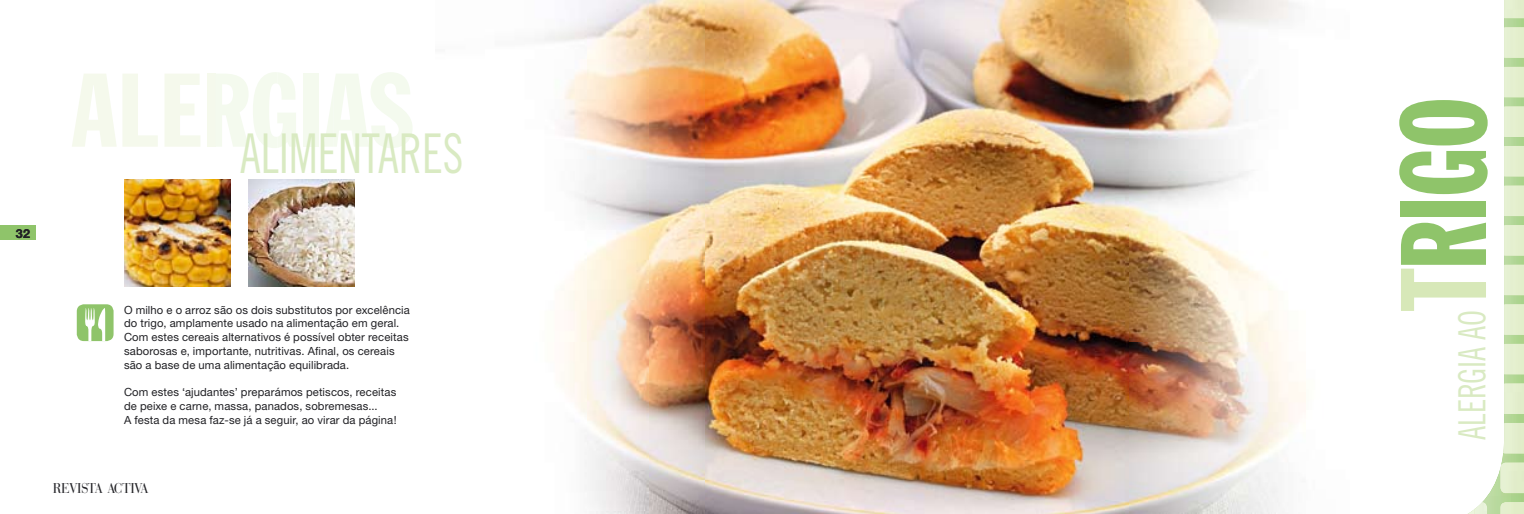
<style>
.page{position:relative;width:1524px;height:514px;background:#fff}
.page>*{position:absolute;margin:0;border:0;box-sizing:border-box;transform-origin:0 0}
.t1{font:119.38px "Franklin Gothic Extra Cond";color:#8fc46a}
.t2{font:54.75px "Trade Gothic Cond Eighteen";color:#d9eac2;scale:.85 1}
.t3{font:37.5px "Trade Gothic Cond Eighteen";letter-spacing:-.01em;color:#d9eac2;scale:.85 1}
.t4{font:15px "Bauer Bodoni BT";letter-spacing:.005em;color:#212125;scale:.9 1}
.t5{font:700 12.5px "Helvetica Neue";color:#212125}
.t6{font:11.25px/13.8px "Helvetica Neue";letter-spacing:.01em;color:#212125}
.s1{color:#d7e8b8}
</style>
<div class="page">
<div style="left:0;top:225px;width:35px;height:15px;background:#8fc46a"></div>
<img style="left:215px;top:0;width:1091px;height:514px">
<img style="left:1482px;top:18px;width:42px;height:496px">
<img style="left:1504px;top:225px;width:20px;height:31px">
<img style="left:1504px;top:265px;width:20px;height:30px">
<img style="left:1504px;top:27px;width:20px;height:31px">
<img style="left:1504px;top:67px;width:20px;height:30px">
<img style="left:1500px;top:462px;width:24px;height:31px">
<img style="left:1503px;top:423px;width:21px;height:30px">
<img style="left:1504px;top:106px;width:20px;height:31px">
<img style="left:1504px;top:304px;width:20px;height:31px">
<img style="left:1504px;top:344px;width:20px;height:30px">
<img style="left:1504px;top:383px;width:20px;height:31px">
<img style="left:1500px;top:502px;width:24px;height:12px">
<img style="left:1504px;top:185px;width:20px;height:31px">
<img style="left:1504px;top:146px;width:20px;height:31px">
<svg style="left:1468px;top:502px;width:19px;height:12px"></svg>
<img style="left:248px;top:180px;width:106px;height:106px">
<img style="left:124px;top:180px;width:106px;height:106px">
<div style="left:77px;top:304px;width:37px;height:37px;background:#8fc46a;border-radius:7px"></div>
<svg style="left:85px;top:308px;width:20px;height:33px"></svg>
<img style="left:370px;top:72px;width:43px;height:76px">
<img style="left:253px;top:72px;width:81px;height:76px">
<img style="left:334px;top:74px;width:35px;height:73px">
<img style="left:303px;top:74px;width:16px;height:73px">
<div style="left:207px;top:74px;width:8px;height:73px;background:#f5f9ec"></div>
<img style="left:215px;top:74px;width:34px;height:73px">
<svg style="left:72px;top:74px;width:128px;height:73px"></svg>
<p class="t5" style="left:16px;top:226px;width:16px">32</p>
<h2 class="t2" style="left:240px;top:121px;width:264px">ALIMENTARES</h2>
<p class="t6" style="left:124px;top:302px;width:287px">O milho e o arroz são os dois substitutos por excelência do trigo, amplamente usado na alimentação em geral.<br>Com estes cereais alternativos é possível obter receitas saborosas e, importante, nutritivas. Afinal, os cereais são a base de uma alimentação equilibrada.</p>
<p class="t6" style="left:124px;top:385px;width:274px">Com estes ‘ajudantes’ preparámos petiscos, receitas de peixe e carne, massa, panados, sobremesas...<br>A festa da mesa faz-se já a seguir, ao virar da página!</p>
<h3 class="t4" style="left:53px;top:479px;width:106px">REVISTA ACTIVA</h3>
<h1 class="t1" style="left:1380px;top:310px;width:214px;rotate:-90deg"><span class="s1">T</span>RIGO</h1>
<h3 class="t3" style="left:1450px;top:440px;width:154px;rotate:-90deg">ALERGIA AO</h3>
</div>
